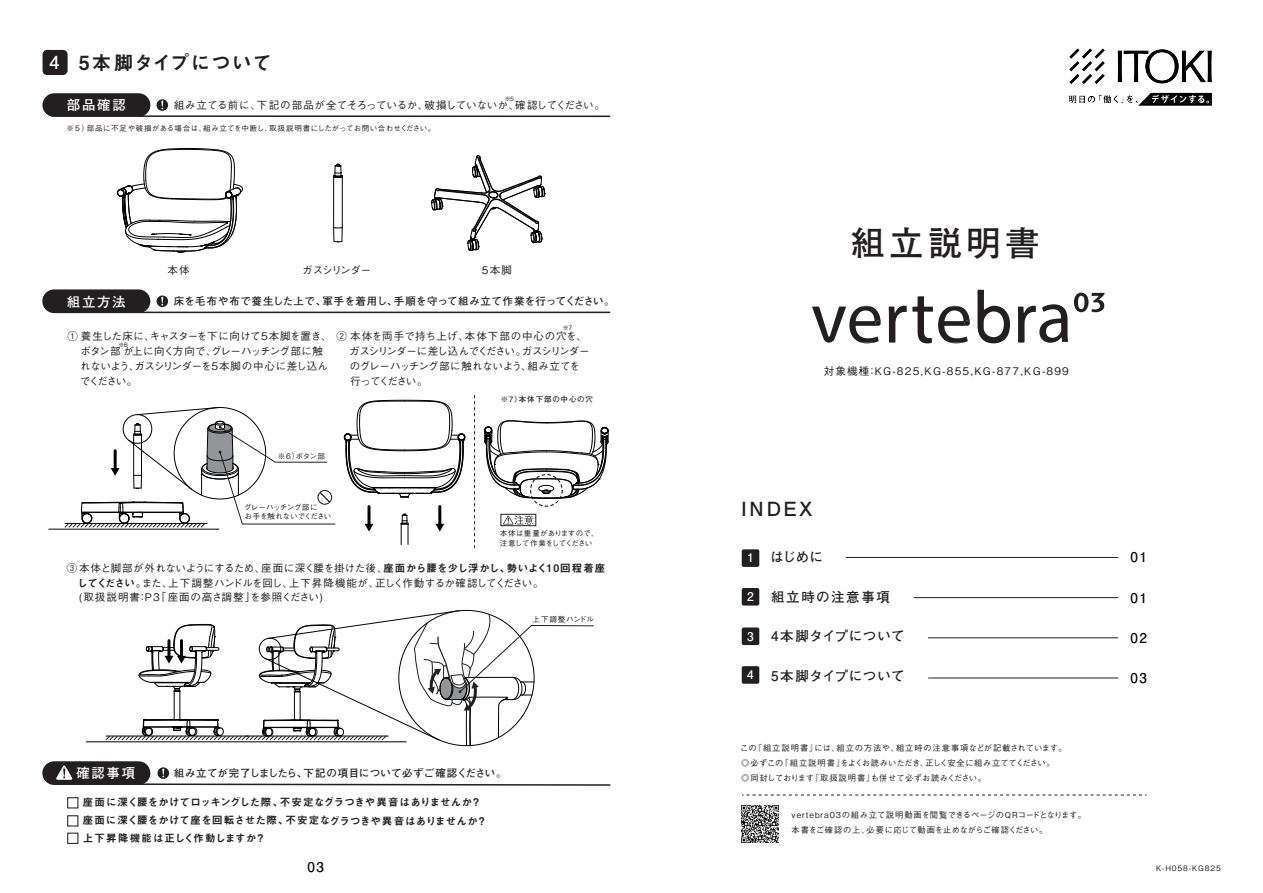
<style>
.page{position:relative;width:1263px;height:893px;background:#fff}
.page>*{position:absolute;margin:0;border:0;box-sizing:border-box;transform-origin:0 0}
.t1{font:700 34.5px "Futo Go B101 Pr 6 N";letter-spacing:.12em;color:#231f20}
.t2{font:19.5px "Midashi Go Pr 6 MB31";letter-spacing:.065em;color:#231f20}
.t3{font:700 19.5px "Futo Go B101 Pr 6 N";letter-spacing:.12em;color:#231f20}
.t4{font:700 13.5px "Futo Go B101 Pr 6 N";letter-spacing:.045em;color:#231f20}
.t5{font:700 13.5px "Futo Go B101 Pr 6 N";letter-spacing:.12em;color:#fff}
.t6{font:700 13.5px "Futo Go B101 Pr 6 N";letter-spacing:.12em;color:#030303}
.t7{font:700 13.5px "Futo Go B101 Pr 6 N";letter-spacing:.12em;color:#231f20}
.t8{font:700 12px "Futo Go B101 Pr 6 N";color:#fff}
.t9{font:500 10.5px/15px "Gothic BBB Pr 6 N";letter-spacing:-.015em;color:#231f20}
.t10{font:10.5px/18.3px "Midashi Go Pr 6 MB31";letter-spacing:.025em;color:#231f20}
.t11{font:700 10.5px "Futo Go B101 Pr 6 N";letter-spacing:.025em;color:#231f20}
.t12{font:500 10.5px "Gothic BBB Pr 6 N";letter-spacing:.12em;color:#231f20}
.t13{font:10.5px "Midashi Go Pr 6 MB31";letter-spacing:.09em;color:#231f20}
.t14{font:500 10.5px "Gothic BBB Pr 6 N";letter-spacing:-.07em;color:#231f20}
.t15{font:500 8.25px/15px "Gothic BBB Pr 6 N";letter-spacing:.045em;color:#231f20}
.t16{font:500 7.5px "Gothic BBB Pr 6 N";letter-spacing:.05em;color:#231f20}
.t17{font:500 7.5px/9.8px "Gothic BBB Pr 6 N";letter-spacing:-.025em;color:#231f20}
.t18{font:500 7.5px/9px "Gothic BBB Pr 6 N";letter-spacing:-.02em;color:#231f20}
.t19{font:500 7.5px "Gothic BBB Pr 6 N";letter-spacing:.12em;color:#231f20}
.t20{font:700 7.5px "Futo Go B101 Pr 6 N";letter-spacing:.11em;color:#231f20}
.t21{font:500 7.5px "Gothic BBB Pr 6 N";letter-spacing:.1em;color:#231f20}
.t22{font:500 7.5px "Gothic BBB Pr 6 N";letter-spacing:.025em;color:#231f20}
.t23{font:500 6px "Gothic BBB Pr 6 N";color:#231f20}
.s1{font-family:"Futo Go B101 Pr 6 N";font-weight:700;font-size:18px;color:#fff}
.s2{font-family:"Midashi Go Pr 6 MB31";font-weight:400}
</style>
<div class="page">
<div style="left:344px;top:433px;width:7px;height:8px;border:1px solid #030303;border-radius:3px"></div>
<div style="left:344px;top:434px;width:7px;height:6px;border:1px solid #030303;border-radius:3px"></div>
<svg style="left:345px;top:400px;width:120px;height:98px"></svg>
<div style="left:43px;top:290px;width:107px;height:22px;background:#231f20;border-radius:11px"></div>
<div style="left:42px;top:289px;width:108px;height:24px;border:2px solid #231f20;border-radius:11px"></div>
<div style="left:43px;top:94px;width:107px;height:22px;background:#231f20;border-radius:11px"></div>
<div style="left:42px;top:93px;width:108px;height:24px;border:2px solid #231f20;border-radius:11px"></div>
<hr style="left:367px;top:506px;width:3px;height:19px;background:#030303">
<svg style="left:364px;top:524px;width:9px;height:8px"></svg>
<hr style="left:438px;top:506px;width:3px;height:19px;background:#030303">
<svg style="left:435px;top:524px;width:9px;height:8px"></svg>
<svg style="left:401px;top:514px;width:8px;height:30px"></svg>
<div style="left:43px;top:50px;width:25px;height:25px;background:#231f20;border-radius:4px"></div>
<img style="left:1069px;top:48px;width:143px;height:58px">
<div style="left:742px;top:549px;width:17px;height:18px;background:#231f20;border-radius:2px"></div>
<div style="left:742px;top:588px;width:17px;height:18px;background:#231f20;border-radius:2px"></div>
<div style="left:742px;top:627px;width:17px;height:18px;background:#231f20;border-radius:2px"></div>
<div style="left:742px;top:666px;width:17px;height:18px;background:#231f20;border-radius:2px"></div>
<hr style="left:846px;top:557px;width:272px;height:1px;background:#231f20">
<hr style="left:914px;top:597px;width:204px;height:1px;background:#231f20">
<hr style="left:928px;top:637px;width:190px;height:1px;background:#231f20">
<hr style="left:928px;top:678px;width:190px;height:1px;background:#231f20">
<svg style="left:117px;top:148px;width:126px;height:105px"></svg>
<hr style="left:333px;top:177px;width:1px;height:50px;background:#050303">
<hr style="left:342px;top:177px;width:1px;height:50px;background:#050303">
<svg style="left:333px;top:227px;width:10px;height:15px"></svg>
<svg style="left:333px;top:164px;width:10px;height:14px"></svg>
<svg style="left:742px;top:795px;width:404px;height:1px"></svg>
<hr style="left:138px;top:312px;width:472px;height:1px;background:#231f20">
<hr style="left:138px;top:115px;width:472px;height:2px;background:#231f20">
<svg style="left:139px;top:407px;width:74px;height:8px"></svg>
<div style="left:123px;top:414px;width:29px;height:29px;border:1px solid #050303;border-radius:50%"></div>
<svg style="left:474px;top:395px;width:1px;height:154px"></svg>
<div style="left:67px;top:797px;width:11px;height:11px;border:1px solid #201512"></div>
<div style="left:67px;top:815px;width:11px;height:11px;border:1px solid #201512"></div>
<div style="left:67px;top:833px;width:11px;height:11px;border:1px solid #201512"></div>
<svg style="left:106px;top:610px;width:488px;height:136px"></svg>
<svg style="left:1074px;top:293px;width:30px;height:19px"></svg>
<svg style="left:1018px;top:304px;width:50px;height:39px"></svg>
<svg style="left:977px;top:290px;width:33px;height:53px"></svg>
<svg style="left:889px;top:296px;width:81px;height:48px"></svg>
<svg style="left:812px;top:306px;width:69px;height:38px"></svg>
<svg style="left:484px;top:420px;width:125px;height:86px"></svg>
<div style="left:43px;top:762px;width:107px;height:22px;background:#231f20;border-radius:11px"></div>
<div style="left:42px;top:761px;width:108px;height:24px;border:2px solid #231f20;border-radius:11px"></div>
<svg style="left:137px;top:767px;width:474px;height:19px"></svg>
<svg style="left:157px;top:99px;width:11px;height:12px"></svg>
<svg style="left:157px;top:295px;width:11px;height:12px"></svg>
<svg style="left:431px;top:155px;width:115px;height:96px"></svg>
<hr style="left:86px;top:741px;width:320px;height:1px;background:#050303">
<svg style="left:65px;top:421px;width:271px;height:107px"></svg>
<hr style="left:49px;top:529px;width:170px;height:1px;background:#050303">
<svg style="left:501px;top:514px;width:35px;height:12px"></svg>
<svg style="left:503px;top:515px;width:30px;height:10px"></svg>
<svg style="left:56px;top:765px;width:17px;height:15px"></svg>
<img style="left:741px;top:805px;width:38px;height:38px">
<h2 class="t2" style="left:49px;top:47px;width:224px"><span class="s1">4</span> 5本脚タイプについて</h2>
<p class="t23" style="left:505px;top:94px;width:11px">※5</p>
<p class="t5" style="left:67px;top:94px;width:60px">部品確認</p>
<p class="t9" style="left:174px;top:97px;width:433px">組み立てる前に、下記の部品が全てそろっているか、破損していないか、確認してください。</p>
<p class="t16" style="left:67px;top:122px;width:370px">※5 ）部品に不足や破損がある場合は、組み立てを中断し、取扱説明書にしたがってお問い合わせください。</p>
<p class="t5" style="left:67px;top:291px;width:60px">組立方法</p>
<p class="t9" style="left:167px;top:262px;width:24px">本体</p>
<p class="t14" style="left:302px;top:262px;width:71px">ガスシリンダー</p>
<p class="t9" style="left:482px;top:262px;width:32px">5本脚</p>
<p class="t11" style="left:174px;top:293px;width:442px">床を毛布や布で養生した上で、軍手を着用し、手順を守って組み立て作業を行ってください。</p>
<p class="t23" style="left:563px;top:323px;width:11px">※7</p>
<p class="t9" style="left:80px;top:328px;width:253px;text-indent:-13px">① 養生した床に、キャスターを下に向けて5本脚を置き、ボタン部が上に向く方向で、グレーハッチング部に触れないよう、ガスシリンダーを5本脚の中心に差し込んでください。</p>
<p class="t9" style="left:349px;top:328px;width:242px;text-indent:-13px">② 本体を両手で持ち上げ、本体下部の中心の穴を、ガスシリンダーに差し込んでください。ガスシリンダーのグレーハッチング部に触れないよう、組み立てを行ってください。</p>
<p class="t23" style="left:119px;top:340px;width:11px">※6</p>
<p class="t22" style="left:278px;top:450px;width:49px">※6）ボタン部</p>
<p class="t18" style="left:244px;top:503px;width:89px">グレーハッチング部に<br>お手を触れないでください</p>
<p class="t20" style="left:501px;top:393px;width:94px">※7）本体下部の中心の穴</p>
<p class="t17" style="left:500px;top:528px;width:101px">本体は重量がありますので、注意して作業をしてください</p>
<p class="t9" style="left:78px;top:561px;width:529px;line-height:14.2px;text-indent:-11px">③本体と脚部が外れないようにするため、座面に深く腰を掛けた後、<span class="s2">座面から腰を少し浮かし、勢いよく10回程着座してください。</span>また、上下調整ハンドルを回し、上下昇降機能が、正しく作動するか確認してください。<br>(取扱説明書：P3「座面の高さ調整」を参照ください)</p>
<p class="t21" style="left:533px;top:613px;width:63px">上下調整ハンドル</p>
<p class="t5" style="left:76px;top:762px;width:60px">確認事項</p>
<p class="t11" style="left:174px;top:765px;width:334px">組み立てが完了しましたら、下記の項目について必ずご確認ください。</p>
<p class="t10" style="left:83px;top:793px;width:406px">座面に深く腰をかけてロッキングした際、不安定なグラつきや異音はありませんか？座面に深く腰をかけて座を回転させた際、不安定なグラつきや異音はありませんか？</p>
<p class="t13" style="left:83px;top:829px;width:184px">上下昇降機能は正しく作動しますか？</p>
<p class="t6" style="left:307px;top:856px;width:18px">03</p>
<h1 class="t1" style="left:850px;top:216px;width:191px">組立説明書</h1>
<p class="t12" style="left:824px;top:363px;width:247px">対象機種：KG-825,KG-855,KG-877,KG-899</p>
<h2 class="t3" style="left:741px;top:493px;width:73px">INDEX</h2>
<p class="t4" style="left:770px;top:546px;width:54px">はじめに</p>
<p class="t7" style="left:771px;top:586px;width:120px">組立時の注意事項</p>
<p class="t4" style="left:771px;top:625px;width:135px">4本脚タイプについて</p>
<p class="t4" style="left:771px;top:665px;width:135px">5本脚タイプについて</p>
<p class="t8" style="left:747px;top:548px;width:8px">1</p>
<p class="t6" style="left:1130px;top:547px;width:18px">01</p>
<p class="t6" style="left:1130px;top:587px;width:18px">01</p>
<p class="t6" style="left:1130px;top:627px;width:18px">02</p>
<p class="t6" style="left:1130px;top:667px;width:18px">03</p>
<p class="t8" style="left:747px;top:587px;width:8px">2</p>
<p class="t8" style="left:747px;top:626px;width:8px">3</p>
<p class="t8" style="left:747px;top:665px;width:8px">4</p>
<p class="t15" style="left:740px;top:740px;width:328px">この『組立説明書』には、組立の方法や、組立時の注意事項などが記載されています。◎必ずこの『組立説明書』をよくお読みいただき、正しく安全に組み立ててください。<br>◎同封しております『取扱説明書』も併せて必ずお読みください。</p>
<p class="t15" style="left:791px;top:807px;width:296px">vertebra03の組み立て説明動画を閲覧できるページのQRコードとなります。本書をご確認の上、必要に応じて動画を止めながらご確認ください。</p>
<p class="t19" style="left:1156px;top:863px;width:66px">K-H058-KG825</p>
</div>
